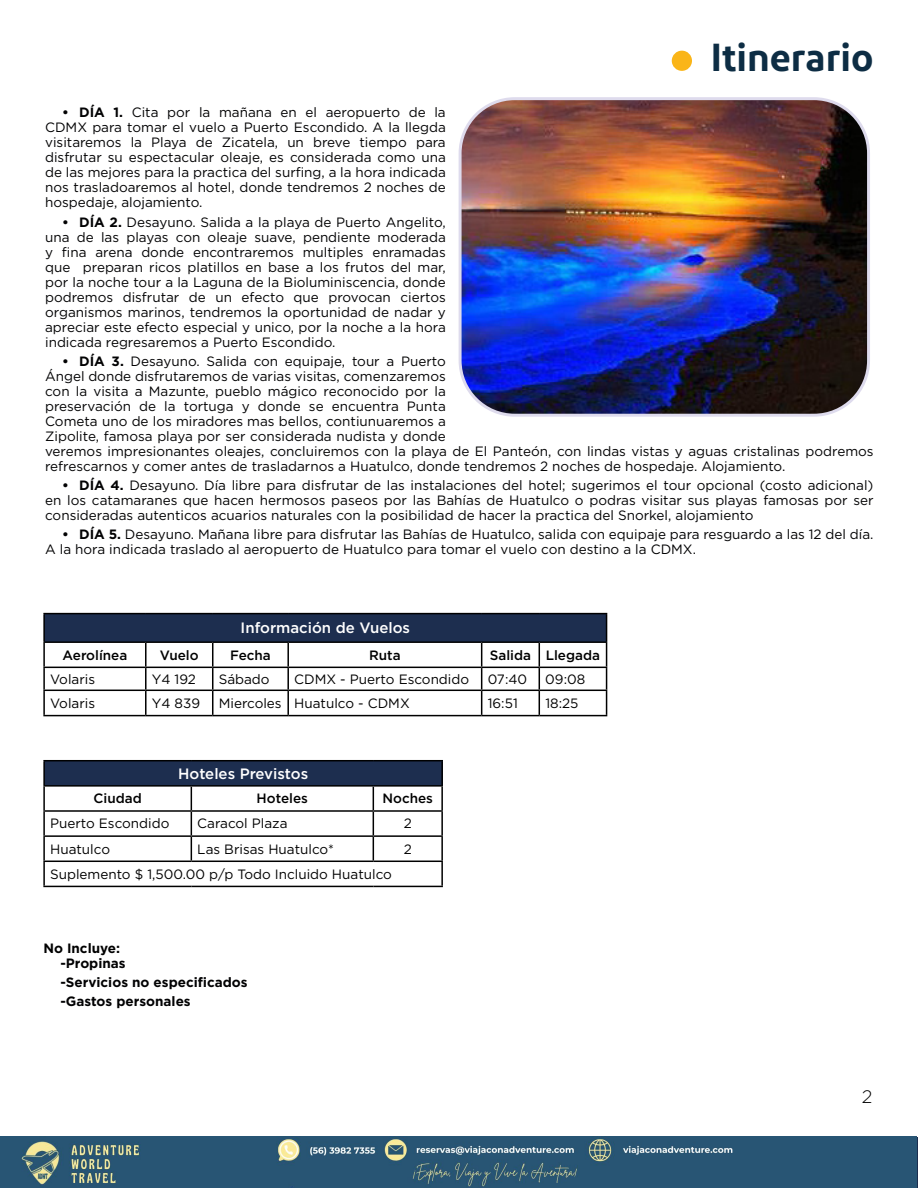
<style>
.page{position:relative;width:918px;height:1188px;background:#fff}
.page>*{position:absolute;margin:0;border:0;box-sizing:border-box;transform-origin:0 0}
.t1{font:600 39px "Diodrum Cyrillic";color:#0d2d44}
.t2{font:300 18px "Gotham Pro";color:#000}
.t3{font:500 15px "Gotham Pro";color:#fff}
.t4{font:13.5px/15px "Gotham Pro";color:#020203;text-align:justify}
.t5{font:13.5px "Gotham Pro";color:#000}
.t6{font:500 13.5px "Gotham Pro";color:#000}
.Notas_Finales{font:700 13.5px "Gotham Pro";color:#020203}
.t7{font:700 13.5px "Gotham Pro";color:#000}
.s1{font-weight:700}
</style>
<div class="page">
<div style="left:672px;top:51px;width:20px;height:20px;background:#fab518;border-radius:50%"></div>
<img style="left:460px;top:101px;width:406px;height:312px">
<div style="left:459px;top:97px;width:411px;height:320px;border:3px solid #dedbed;border-radius:55px"></div>
<div style="left:44px;top:614px;width:563px;height:28px;background:#1d2e4f"></div>
<hr style="left:43px;top:613px;width:103px;height:1px;background:#000">
<hr style="left:43px;top:614px;width:2px;height:27px;background:#000">
<hr style="left:146px;top:613px;width:67px;height:1px;background:#000">
<hr style="left:213px;top:613px;width:75px;height:1px;background:#000">
<hr style="left:288px;top:613px;width:194px;height:1px;background:#000">
<hr style="left:482px;top:613px;width:57px;height:1px;background:#000">
<hr style="left:539px;top:613px;width:68px;height:1px;background:#000">
<hr style="left:43px;top:641px;width:103px;height:2px;background:#000">
<hr style="left:43px;top:643px;width:2px;height:24px;background:#000">
<hr style="left:146px;top:641px;width:67px;height:2px;background:#000">
<hr style="left:145px;top:643px;width:2px;height:24px;background:#000">
<hr style="left:213px;top:641px;width:75px;height:2px;background:#000">
<hr style="left:288px;top:641px;width:194px;height:2px;background:#000">
<hr style="left:287px;top:643px;width:2px;height:24px;background:#000">
<hr style="left:482px;top:641px;width:57px;height:2px;background:#000">
<hr style="left:539px;top:641px;width:68px;height:2px;background:#000">
<hr style="left:43px;top:667px;width:103px;height:1px;background:#000">
<hr style="left:43px;top:668px;width:2px;height:22px;background:#000">
<hr style="left:146px;top:667px;width:67px;height:1px;background:#000">
<hr style="left:145px;top:668px;width:2px;height:22px;background:#000">
<hr style="left:213px;top:667px;width:75px;height:1px;background:#000">
<hr style="left:288px;top:667px;width:194px;height:1px;background:#000">
<hr style="left:287px;top:668px;width:2px;height:22px;background:#000">
<hr style="left:482px;top:667px;width:57px;height:1px;background:#000">
<hr style="left:539px;top:667px;width:68px;height:1px;background:#000">
<hr style="left:43px;top:690px;width:103px;height:1px;background:#000">
<hr style="left:43px;top:691px;width:2px;height:24px;background:#000">
<hr style="left:146px;top:690px;width:67px;height:1px;background:#000">
<hr style="left:145px;top:691px;width:2px;height:24px;background:#000">
<hr style="left:213px;top:690px;width:75px;height:1px;background:#000">
<svg style="left:212px;top:643px;width:1px;height:72px"></svg>
<hr style="left:288px;top:690px;width:194px;height:1px;background:#000">
<hr style="left:287px;top:691px;width:2px;height:24px;background:#000">
<hr style="left:482px;top:690px;width:57px;height:1px;background:#000">
<svg style="left:481px;top:643px;width:1px;height:72px"></svg>
<hr style="left:539px;top:690px;width:68px;height:1px;background:#000">
<svg style="left:539px;top:643px;width:1px;height:72px"></svg>
<svg style="left:606px;top:614px;width:1px;height:101px"></svg>
<hr style="left:43px;top:715px;width:103px;height:1px;background:#000">
<hr style="left:146px;top:715px;width:67px;height:1px;background:#000">
<hr style="left:213px;top:715px;width:75px;height:1px;background:#000">
<hr style="left:288px;top:715px;width:194px;height:1px;background:#000">
<hr style="left:482px;top:715px;width:57px;height:1px;background:#000">
<hr style="left:539px;top:715px;width:68px;height:1px;background:#000">
<div style="left:44px;top:761px;width:398px;height:25px;background:#1d2e4f"></div>
<hr style="left:43px;top:760px;width:148px;height:1px;background:#000">
<hr style="left:43px;top:761px;width:2px;height:24px;background:#000">
<hr style="left:191px;top:760px;width:182px;height:1px;background:#000">
<hr style="left:373px;top:760px;width:70px;height:1px;background:#000">
<hr style="left:441px;top:761px;width:2px;height:24px;background:#000">
<hr style="left:43px;top:785px;width:148px;height:2px;background:#000">
<hr style="left:43px;top:787px;width:2px;height:23px;background:#000">
<hr style="left:191px;top:785px;width:182px;height:2px;background:#000">
<hr style="left:373px;top:785px;width:70px;height:2px;background:#000">
<hr style="left:441px;top:787px;width:2px;height:23px;background:#000">
<hr style="left:43px;top:810px;width:148px;height:2px;background:#000">
<hr style="left:43px;top:812px;width:2px;height:23px;background:#000">
<hr style="left:191px;top:810px;width:182px;height:2px;background:#000">
<hr style="left:373px;top:810px;width:70px;height:2px;background:#000">
<hr style="left:441px;top:812px;width:2px;height:23px;background:#000">
<hr style="left:43px;top:835px;width:148px;height:2px;background:#000">
<hr style="left:43px;top:837px;width:2px;height:24px;background:#000">
<hr style="left:191px;top:835px;width:182px;height:2px;background:#000">
<svg style="left:191px;top:787px;width:1px;height:74px"></svg>
<hr style="left:373px;top:835px;width:70px;height:2px;background:#000">
<svg style="left:373px;top:787px;width:1px;height:74px"></svg>
<hr style="left:441px;top:837px;width:2px;height:24px;background:#000">
<hr style="left:43px;top:861px;width:148px;height:1px;background:#000">
<hr style="left:43px;top:862px;width:2px;height:24px;background:#000">
<hr style="left:191px;top:861px;width:182px;height:1px;background:#000">
<hr style="left:373px;top:861px;width:70px;height:1px;background:#000">
<hr style="left:441px;top:862px;width:2px;height:24px;background:#000">
<hr style="left:43px;top:886px;width:148px;height:1px;background:#000">
<hr style="left:191px;top:886px;width:182px;height:1px;background:#000">
<hr style="left:373px;top:886px;width:70px;height:1px;background:#000">
<img style="left:0;top:1136px;width:916px;height:52px">
<p class="t1" style="left:711px;top:32px;width:164px">Itinerario</p>
<p class="t4" style="left:45px;top:105px;width:402px;text-indent:17px"><span class="s1">• DÍA 1.</span> Cita por la mañana en el aeropuerto de la CDMX para tomar el vuelo a Puerto Escondido. A la llegda visitaremos la Playa de Zicatela, un breve tiempo para disfrutar su espectacular oleaje, es considerada como una de las mejores para la practica del surfing, a la hora indicada nos trasladoaremos al hotel, donde tendremos 2 noches de hospedaje, alojamiento.</p>
<p class="t4" style="left:45px;top:214px;width:402px;text-indent:17px"><span class="s1">• DÍA 2.</span> Desayuno. Salida a la playa de Puerto Angelito, una de las playas con oleaje suave, pendiente moderada y fina arena donde encontraremos multiples enramadas que preparan ricos platillos en base a los frutos del mar, por la noche tour a la Laguna de la Bioluminiscencia, donde podremos disfrutar de un efecto que provocan ciertos organismos marinos, tendremos la oportunidad de nadar y apreciar este efecto especial y unico, por la noche a la hora indicada regresaremos a Puerto Escondido.</p>
<p class="t4" style="left:45px;top:354px;width:830px;text-align:left;text-indent:17px"><span class="s1">• DÍA 3.</span> Desayuno. Salida con equipaje, tour a Puerto<br>Ángel donde disfrutaremos de varias visitas, comenzaremos<br>con la visita a Mazunte, pueblo mágico reconocido por la<br>preservación de la tortuga y donde se encuentra Punta<br>Cometa uno de los miradores mas bellos, contiunuaremos a<br>Zipolite, famosa playa por ser considerada nudista y donde<br>veremos impresionantes oleajes, concluiremos con la playa de El Panteón, con lindas vistas y aguas cristalinas podremos refrescarnos y comer antes de trasladarnos a Huatulco, donde tendremos 2 noches de hospedaje. Alojamiento.</p>
<p class="t4" style="left:45px;top:478px;width:830px;text-indent:17px"><span class="s1">• DÍA 4.</span> Desayuno. Día libre para disfrutar de las instalaciones del hotel; sugerimos el tour opcional (costo adicional) en los catamaranes que hacen hermosos paseos por las Bahías de Huatulco o podras visitar sus playas famosas por ser consideradas autenticos acuarios naturales con la posibilidad de hacer la practica del Snorkel, alojamiento</p>
<p class="t4" style="left:45px;top:527px;width:830px;text-indent:17px"><span class="s1">• DÍA 5.</span> Desayuno. Mañana libre para disfrutar las Bahías de Huatulco, salida con equipaje para resguardo a las 12 del día.<br>A la hora indicada traslado al aeropuerto de Huatulco para tomar el vuelo con destino a la CDMX.</p>
<p class="t3" style="left:241px;top:620px;width:171px">Información de Vuelos</p>
<p class="t6" style="left:63px;top:647px;width:66px">Aerolínea</p>
<p class="t6" style="left:160px;top:647px;width:40px">Vuelo</p>
<p class="t6" style="left:230px;top:647px;width:42px">Fecha</p>
<p class="t6" style="left:369px;top:647px;width:33px">Ruta</p>
<p class="t6" style="left:490px;top:647px;width:43px">Salida</p>
<p class="t6" style="left:546px;top:647px;width:56px">Llegada</p>
<p class="t5" style="left:50px;top:671px;width:47px">Volaris</p>
<p class="t5" style="left:152px;top:671px;width:46px">Y4 192</p>
<p class="t5" style="left:219px;top:671px;width:52px">Sábado</p>
<p class="t5" style="left:294px;top:671px;width:176px">CDMX - Puerto Escondido</p>
<p class="t5" style="left:488px;top:671px;width:41px">07:40</p>
<p class="t5" style="left:545px;top:671px;width:41px">09:08</p>
<p class="t5" style="left:50px;top:696px;width:47px">Volaris</p>
<p class="t5" style="left:152px;top:696px;width:50px">Y4 839</p>
<p class="t5" style="left:219px;top:696px;width:64px">Miercoles</p>
<p class="t5" style="left:294px;top:696px;width:117px">Huatulco - CDMX</p>
<p class="t5" style="left:488px;top:696px;width:32px">16:51</p>
<p class="t5" style="left:545px;top:696px;width:35px">18:25</p>
<p class="t3" style="left:178px;top:765px;width:132px">Hoteles Previstos</p>
<p class="t6" style="left:94px;top:791px;width:50px">Ciudad</p>
<p class="t6" style="left:257px;top:791px;width:53px">Hoteles</p>
<p class="t6" style="left:382px;top:791px;width:52px">Noches</p>
<p class="t5" style="left:50px;top:816px;width:121px">Puerto Escondido</p>
<p class="t5" style="left:197px;top:816px;width:92px">Caracol Plaza</p>
<p class="t5" style="left:404px;top:816px;width:10px">2</p>
<p class="t5" style="left:50px;top:841px;width:61px">Huatulco</p>
<p class="t5" style="left:197px;top:841px;width:138px">Las Brisas Huatulco*</p>
<p class="t5" style="left:404px;top:841px;width:10px">2</p>
<p class="t5" style="left:50px;top:867px;width:343px">Suplemento $ 1,500.00 p/p Todo Incluido Huatulco</p>
<p class="t7" style="left:43px;top:940px;width:78px">No Incluye:</p>
<p class="Notas_Finales" style="left:60px;top:955px;width:67px">-Propinas</p>
<p class="Notas_Finales" style="left:60px;top:974px;width:189px">-Servicios no especificados</p>
<p class="Notas_Finales" style="left:60px;top:994px;width:132px">-Gastos personales</p>
<p class="t2" style="left:862px;top:1087px;width:12px">2</p>
</div>
